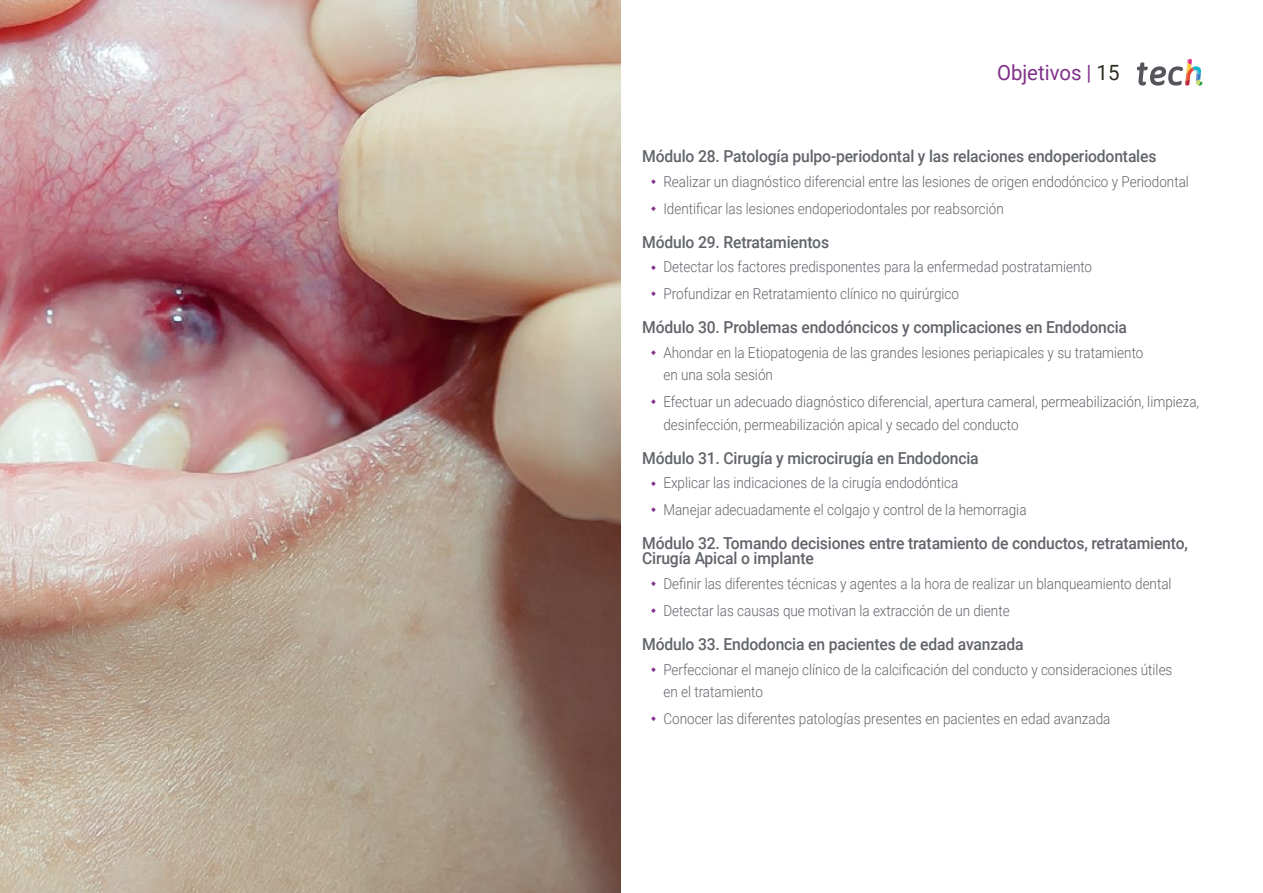
<style>
.page{position:relative;width:1263px;height:893px;background:#fff}
.page>*{position:absolute;margin:0;border:0;box-sizing:border-box;transform-origin:0 0}
.t1{font:21px "Roboto";color:#813089}
.t2{font:500 16.5px/15px "Roboto";letter-spacing:-.01em;color:#61646a;scale:.95 1}
.t3{font:300 15px/26.7px "Roboto";color:#61646a;scale:.9 1}
.s1{color:#312e20}
</style>
<div class="page">
<svg style="left:1137px;top:59px;width:65px;height:27px"></svg>
<img style="left:0;top:0;width:621px;height:893px">
<h1 class="t1" style="left:997px;top:57px;width:124px">Objetivos | <span class="s1">15</span></h1>
<p class="t2" style="left:642px;top:148px;width:543px">Módulo 28. Patología pulpo-periodontal y las relaciones endoperiodontales</p>
<p class="t3" style="left:663px;top:168px;width:585px">Realizar un diagnóstico diferencial entre las lesiones de origen endodóncico y Periodontal<br>Identificar las lesiones endoperiodontales por reabsorción</p>
<p class="t2" style="left:642px;top:234px;width:198px">Módulo 29. Retratamientos</p>
<p class="t3" style="left:663px;top:253px;width:478px">Detectar los factores predisponentes para la enfermedad postratamiento<br>Profundizar en Retratamiento clínico no quirúrgico</p>
<p class="t2" style="left:642px;top:319px;width:512px">Módulo 30. Problemas endodóncicos y complicaciones en Endodoncia</p>
<p class="t3" style="left:663px;top:341px;width:535px;line-height:22.5px">Ahondar en la Etiopatogenia de las grandes lesiones periapicales y su tratamiento en una sola sesión</p>
<p class="t3" style="left:663px;top:390px;width:597px;line-height:22.5px">Efectuar un adecuado diagnóstico diferencial, apertura cameral, permeabilización, limpieza, desinfección, permeabilización apical y secado del conducto</p>
<p class="t2" style="left:642px;top:450px;width:356px">Módulo 31. Cirugía y microcirugía en Endodoncia</p>
<p class="t3" style="left:663px;top:469px;width:405px">Explicar las indicaciones de la cirugía endodóntica<br>Manejar adecuadamente el colgajo y control de la hemorragia</p>
<p class="t2" style="left:642px;top:535px;width:576px">Módulo 32. Tomando decisiones entre tratamiento de conductos, retratamiento,<br>Cirugía Apical o implante</p>
<p class="t3" style="left:663px;top:570px;width:566px">Definir las diferentes técnicas y agentes a la hora de realizar un blanqueamiento dental<br>Detectar las causas que motivan la extracción de un diente</p>
<p class="t2" style="left:642px;top:636px;width:403px">Módulo 33. Endodoncia en pacientes de edad avanzada</p>
<p class="t3" style="left:663px;top:657px;width:567px;line-height:22.5px">Perfeccionar el manejo clínico de la calcificación del conducto y consideraciones útiles en el tratamiento</p>
<p class="t3" style="left:663px;top:704px;width:498px">Conocer las diferentes patologías presentes en pacientes en edad avanzada</p>
</div>
